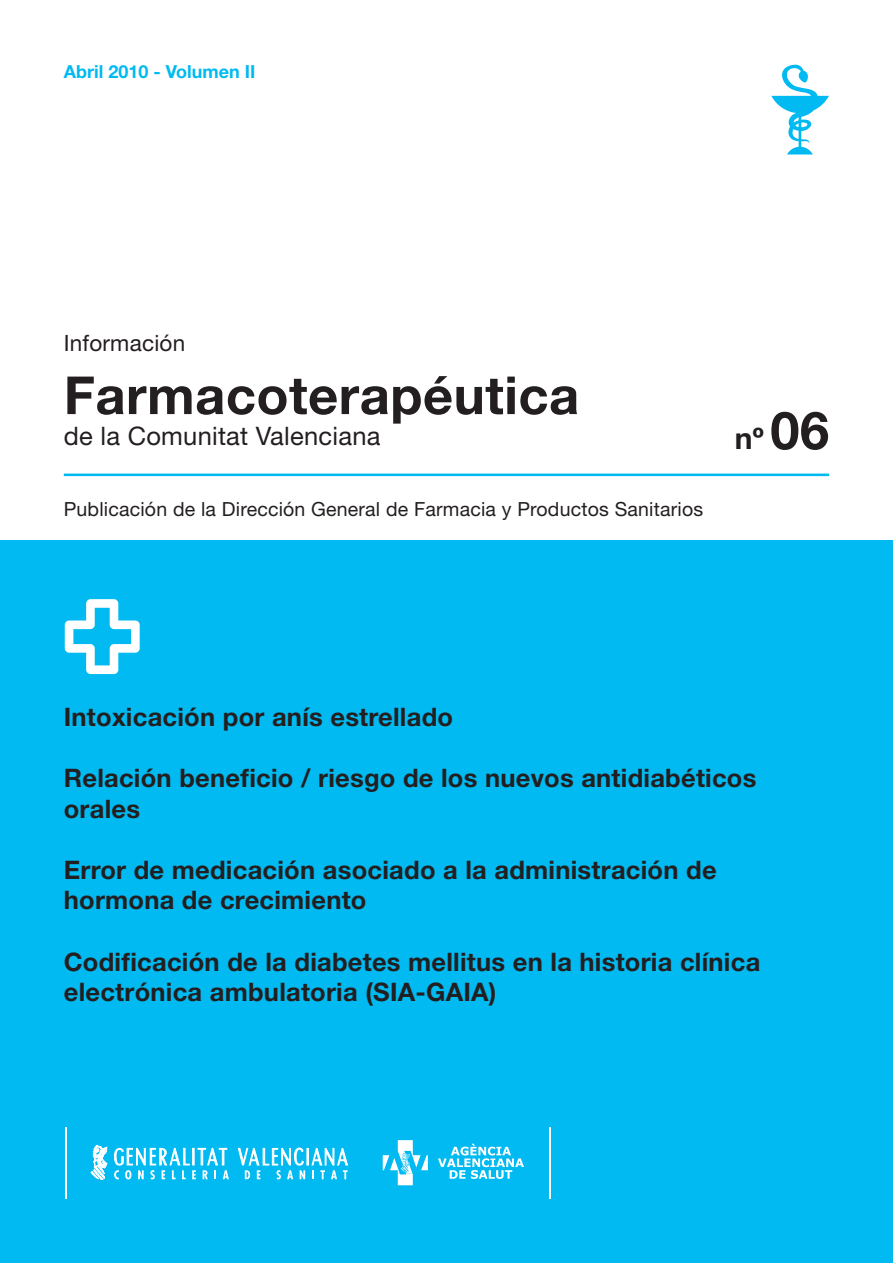
<style>
.page{position:relative;width:893px;height:1263px;background:#fff}
.page>*{position:absolute;margin:0;border:0;box-sizing:border-box;transform-origin:0 0}
.t1{font:700 52.5px "Helvetica Neue LT";letter-spacing:.01em;color:#231f20}
.t2{font:700 30px "Helvetica Neue LT";color:#231f20}
.t3{font:700 25.5px/30.6px "Helvetica Neue LT";letter-spacing:.01em;color:#231f20}
.t4{font:25.5px "Helvetica Neue LT";letter-spacing:.01em;color:#231f20}
.t5{font:22.5px "Helvetica Neue LT";letter-spacing:.01em;color:#231f20}
.t6{font:19.5px "Helvetica Neue LT";letter-spacing:.01em;color:#231f20}
.t7{font:700 18px "Helvetica Neue LT";color:#00baf1}
.s1{font-size:52.5px}
</style>
<div class="page">
<div style="left:0;top:540px;width:893px;height:723px;background:#00baf1"></div>
<svg style="left:771px;top:64px;width:58px;height:90px"></svg>
<hr style="left:64px;top:474px;width:765px;height:2px;background:#00baf1">
<svg style="left:65px;top:599px;width:75px;height:75px"></svg>
<hr style="left:65px;top:1126px;width:2px;height:72px;background:#fff">
<hr style="left:549px;top:1126px;width:1px;height:72px;background:#fff">
<svg style="left:438px;top:1143px;width:86px;height:36px"></svg>
<svg style="left:383px;top:1140px;width:45px;height:45px"></svg>
<svg style="left:91px;top:1145px;width:16px;height:34px"></svg>
<svg style="left:114px;top:1147px;width:115px;height:32px"></svg>
<svg style="left:238px;top:1147px;width:110px;height:32px"></svg>
<p class="t7" style="left:64px;top:60px;width:193px">Abril 2010 - Volumen II</p>
<p class="t5" style="left:64px;top:330px;width:123px">Información</p>
<h1 class="t1" style="left:64px;top:363px;width:517px">Farmacoterapéutica</h1>
<p class="t4" style="left:64px;top:420px;width:318px">de la Comunitat Valenciana</p>
<p class="t6" style="left:64px;top:497px;width:641px">Publicación de la Dirección General de Farmacia y Productos Sanitarios</p>
<p class="t2" style="left:735px;top:420px;width:96px">nº <span class="s1">06</span></p>
<p class="t3" style="left:64px;top:701px;width:391px">Intoxicación por anís estrellado</p>
<p class="t3" style="left:64px;top:762px;width:694px">Relación beneficio / riesgo de los nuevos antidiabéticos orales</p>
<p class="t3" style="left:64px;top:854px;width:654px">Error de medicación asociado a la administración de hormona de crecimiento</p>
<p class="t3" style="left:64px;top:946px;width:698px">Codificación de la diabetes mellitus en la historia clínica electrónica ambulatoria (SIA-GAIA)</p>
</div>
